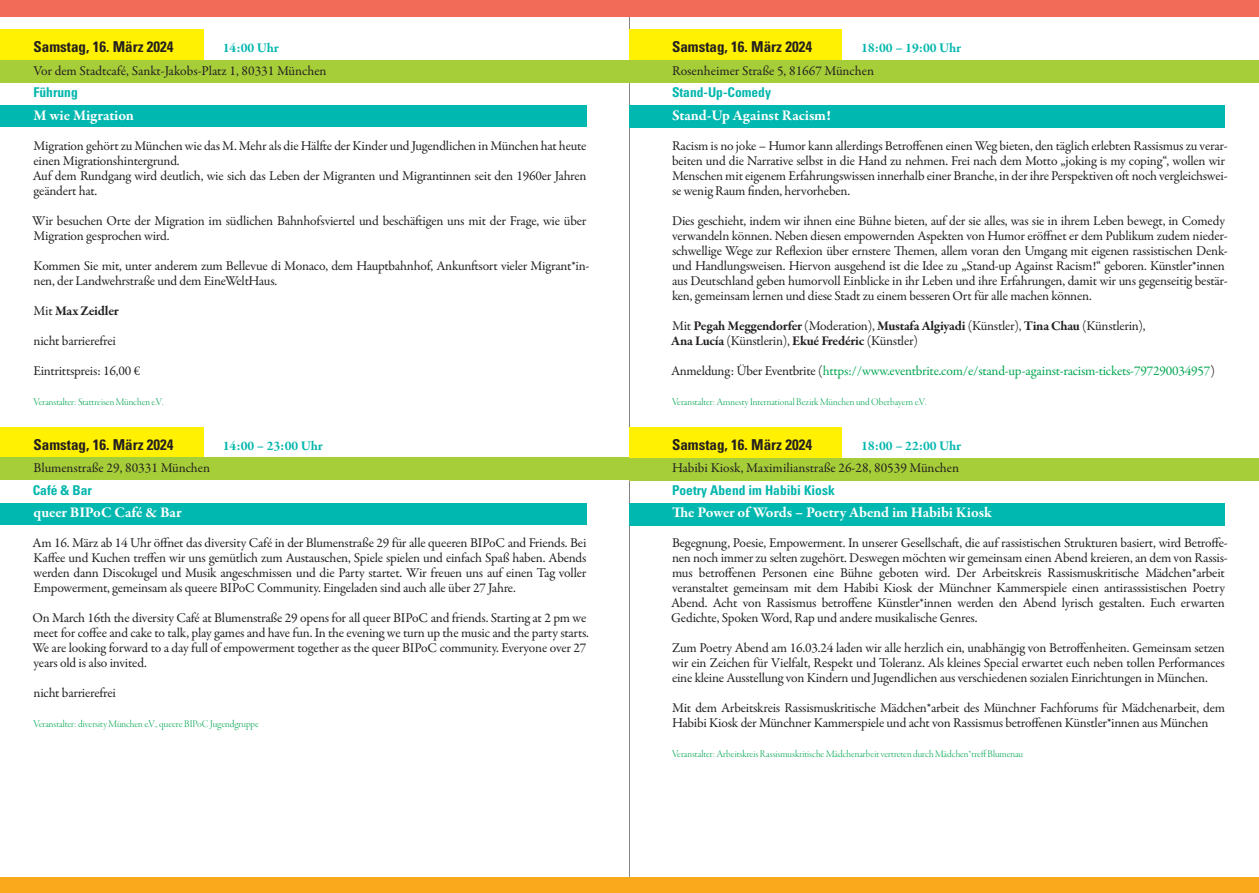
<style>
.page{position:relative;width:1259px;height:893px;background:#fff}
.page>*{position:absolute;margin:0;border:0;box-sizing:border-box;transform-origin:0 0}
.t1{font:700 15px "Garamond Premr Pro";letter-spacing:-.005em;color:#fff}
.t2{font:700 condensed 15px "Univers";color:#231f20}
.t3{font:13.5px/15px "Garamond Premr Pro";letter-spacing:-.015em;color:#231f20}
.t4{font:13.5px "Garamond Premr Pro";letter-spacing:-.02em;color:#00a54f}
.t5{font:700 condensed 13.5px "Univers";color:#00b6ac}
.t6{font:700 13.5px "Garamond Premr Pro";color:#00b6ac}
.t7{font:700 13.5px "Garamond Premr Pro";letter-spacing:-.015em;color:#231f20}
.t8{font:10.5px "Garamond Premr Pro Lt Disp";color:#00a54f}
.s1{font-weight:400}
.s2{font-weight:700}
.s3{color:#231f20}
</style>
<div class="page">
<hr style="left:629px;top:0;width:1px;height:893px;background:#838484">
<div style="left:0;top:877px;width:1259px;height:16px;background:#f9a91b"></div>
<div style="left:0;top:0;width:1259px;height:17px;background:#f26b58"></div>
<div style="left:0;top:427px;width:204px;height:30px;background:#fff101"></div>
<div style="left:0;top:503px;width:586px;height:22px;background:#00b8af"></div>
<div style="left:0;top:457px;width:629px;height:23px;background:#a6ce39"></div>
<div style="left:0;top:30px;width:204px;height:30px;background:#fff101"></div>
<div style="left:0;top:105px;width:587px;height:22px;background:#00b8af"></div>
<div style="left:0;top:60px;width:629px;height:22px;background:#a6ce39"></div>
<div style="left:629px;top:30px;width:213px;height:30px;background:#fff101"></div>
<div style="left:629px;top:428px;width:213px;height:30px;background:#fff101"></div>
<div style="left:629px;top:105px;width:596px;height:22px;background:#00b8af"></div>
<div style="left:629px;top:503px;width:596px;height:22px;background:#00b8af"></div>
<div style="left:629px;top:60px;width:630px;height:22px;background:#a6ce39"></div>
<div style="left:629px;top:458px;width:630px;height:22px;background:#a6ce39"></div>
<p class="t2" style="left:34px;top:41px;width:141px">Samstag, 16. März 2024</p>
<p class="t6" style="left:223px;top:42px;width:57px">14:00 Uhr</p>
<p class="t3" style="left:34px;top:64px;width:294px">Vor dem Stadtcafé, Sankt-Jakobs-Platz 1, 80331 München</p>
<p class="t5" style="left:34px;top:88px;width:46px">Führung</p>
<p class="t1" style="left:34px;top:109px;width:102px">M wie Migration</p>
<p class="t3" style="left:33px;top:139px;width:555px">Migration gehört zu München wie das M. Mehr als die Hälfte der Kinder und Jugendlichen in München hat heute einen Migrationshintergrund.<br>Auf dem Rundgang wird deutlich, wie sich das Leben der Migranten und Migrantinnen seit den 1960er Jahren geändert hat.</p>
<p class="t3" style="left:32px;top:214px;width:556px">Wir besuchen Orte der Migration im südlichen Bahnhofsviertel und beschäftigen uns mit der Frage, wie über<br>Migration gesprochen wird.</p>
<p class="t3" style="left:34px;top:259px;width:557px">Kommen Sie mit, unter anderem zum Bellevue di Monaco, dem Hauptbahnhof, Ankunftsort vieler Migrant*in&shy;nen, der Landwehrstraße und dem EineWeltHaus.</p>
<p class="t7" style="left:34px;top:305px;width:87px"><span class="s1">Mit</span> Max Zeidler</p>
<p class="t3" style="left:34px;top:334px;width:84px">nicht barrierefrei</p>
<p class="t3" style="left:34px;top:364px;width:108px">Eintrittspreis: 16,00 €</p>
<p class="t8" style="left:34px;top:397px;width:131px">Veranstalter: Stattreisen München e.V.</p>
<p class="t2" style="left:34px;top:439px;width:141px">Samstag, 16. März 2024</p>
<p class="t6" style="left:223px;top:440px;width:101px">14:00 – 23:00 Uhr</p>
<p class="t3" style="left:34px;top:462px;width:178px">Blumenstraße 29, 80331 München</p>
<p class="t5" style="left:33px;top:485px;width:61px">Café &amp; Bar</p>
<p class="t1" style="left:34px;top:506px;width:149px">queer BIPoC Café &amp; Bar</p>
<p class="t3" style="left:33px;top:537px;width:555px;text-align:justify">Am 16. März ab 14 Uhr öffnet das diversity Café in der Blumenstraße 29 für alle queeren BIPoC and Friends. Bei Kaffee und Kuchen treffen wir uns gemütlich zum Austauschen, Spiele spielen und einfach Spaß haben. Abends werden dann Discokugel und Musik angeschmissen und die Party startet. Wir freuen uns auf einen Tag voller Empowerment, gemeinsam als queere BIPoC Community. Eingeladen sind auch alle über 27 Jahre.</p>
<p class="t3" style="left:32px;top:612px;width:558px">On March 16th the diversity Café at Blumenstraße 29 opens for all queer BIPoC and friends. Starting at 2 pm we meet for coffee and cake to talk, play games and have fun. In the evening we turn up the music and the party starts.<br>We are looking forward to a day full of empowerment together as the queer BIPoC community. Everyone over 27 years old is also invited.</p>
<p class="t3" style="left:34px;top:687px;width:84px">nicht barrierefrei</p>
<p class="t8" style="left:34px;top:720px;width:227px">Veranstalter: diversity München e.V., queere BIPoC Jugendgruppe</p>
<p class="t2" style="left:672px;top:41px;width:141px">Samstag, 16. März 2024</p>
<p class="t6" style="left:861px;top:42px;width:101px">18:00 – 19:00 Uhr</p>
<p class="t3" style="left:672px;top:64px;width:203px">Rosenheimer Straße 5, 81667 München</p>
<p class="t5" style="left:672px;top:88px;width:100px">Stand-Up-Comedy</p>
<p class="t1" style="left:672px;top:109px;width:160px">Stand-Up Against Racism!</p>
<p class="t3" style="left:672px;top:139px;width:557px">Racism is no joke – Humor kann allerdings Betroffenen einen Weg bieten, den täglich erlebten Rassismus zu verar&shy;beiten und die Narrative selbst in die Hand zu nehmen. Frei nach dem Motto „joking is my coping“, wollen wir Menschen mit eigenem Erfahrungswissen innerhalb einer Branche, in der ihre Perspektiven oft noch vergleichswei&shy;se wenig Raum finden, hervorheben.</p>
<p class="t3" style="left:672px;top:214px;width:557px">Dies geschieht, indem wir ihnen eine Bühne bieten, auf der sie alles, was sie in ihrem Leben bewegt, in Comedy verwandeln können. Neben diesen empowernden Aspekten von Humor eröffnet er dem Publikum zudem nieder&shy;schwellige Wege zur Reflexion über ernstere Themen, allem voran den Umgang mit eigenen rassistischen Denk&shy;und Handlungsweisen. Hiervon ausgehend ist die Idee zu „Stand-up Against Racism!“ geboren. Künstler*innen aus Deutschland geben humorvoll Einblicke in ihr Leben und ihre Erfahrungen, damit wir uns gegenseitig bestär&shy;ken, gemeinsam lernen und diese Stadt zu einem besseren Ort für alle machen können.</p>
<p class="t3" style="left:671px;top:319px;width:476px">Mit <span class="s2">Pegah Meggendorfer</span> (Moderation), <span class="s2">Mustafa Algiyadi</span> (Künstler), <span class="s2">Tina Chau</span> (Künstlerin),<br><span class="s2">Ana Lucía</span> (Künstlerin), <span class="s2">Ekué Fredéric</span> (Künstler)</p>
<p class="t4" style="left:671px;top:365px;width:545px"><span class="s3">Anmeldung: Über Eventbrite (</span>https://www.eventbrite.com/e/stand-up-against-racism-tickets-797290034957<span class="s3">)</span></p>
<p class="t8" style="left:672px;top:397px;width:256px">Veranstalter: Amnesty International Bezirk München und Oberbayern e.V.</p>
<p class="t2" style="left:672px;top:439px;width:141px">Samstag, 16. März 2024</p>
<p class="t6" style="left:861px;top:440px;width:101px">18:00 – 22:00 Uhr</p>
<p class="t3" style="left:672px;top:462px;width:288px">Habibi Kiosk, Maximilianstraße 26-28, 80539 München</p>
<p class="t5" style="left:672px;top:485px;width:164px">Poetry Abend im Habibi Kiosk</p>
<p class="t1" style="left:672px;top:506px;width:321px">The Power of Words – Poetry Abend im Habibi Kiosk</p>
<p class="t3" style="left:671px;top:537px;width:558px">Begegnung, Poesie, Empowerment. In unserer Gesellschaft, die auf rassistischen Strukturen basiert, wird Betroffe&shy;nen noch immer zu selten zugehört. Deswegen möchten wir gemeinsam einen Abend kreieren, an dem von Rassis&shy;mus betroffenen Personen eine Bühne geboten wird. Der Arbeitskreis Rassismuskritische Mädchen*arbeit veranstaltet gemeinsam mit dem Habibi Kiosk der Münchner Kammerspiele einen antirasssistischen Poetry Abend. Acht von Rassismus betroffene Künstler*innen werden den Abend lyrisch gestalten. Euch erwarten Gedichte, Spoken Word, Rap und andere musikalische Genres.</p>
<p class="t3" style="left:672px;top:642px;width:554px;text-align:justify">Zum Poetry Abend am 16.03.24 laden wir alle herzlich ein, unabhängig von Betroffenheiten. Gemeinsam setzen wir ein Zeichen für Vielfalt, Respekt und Toleranz. Als kleines Special erwartet euch neben tollen Performances eine kleine Ausstellung von Kindern und Jugendlichen aus verschiedenen sozialen Einrichtungen in München.</p>
<p class="t3" style="left:672px;top:702px;width:554px">Mit dem Arbeitskreis Rassismuskritische Mädchen*arbeit des Münchner Fachforums für Mädchenarbeit, dem<br>Habibi Kiosk der Münchner Kammerspiele und acht von Rassismus betroffenen Künstler*innen aus München</p>
<p class="t8" style="left:672px;top:750px;width:352px">Veranstalter: Arbeitskreis Rassismuskritische Mädchenarbeit vertreten durch Mädchen*treffBlumenau</p>
</div>
